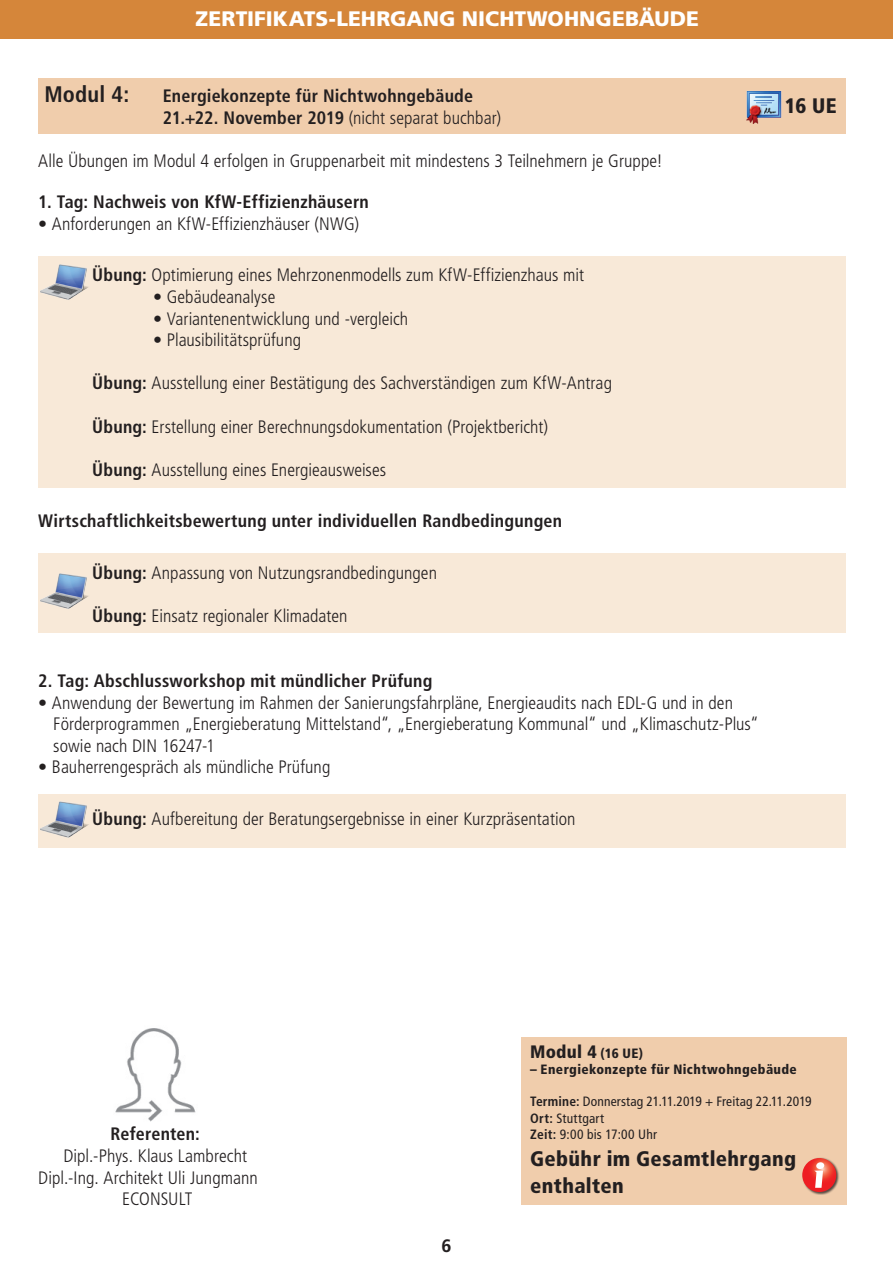
<style>
.page{position:relative;width:893px;height:1263px;background:#fff}
.page>*{position:absolute;margin:0;border:0;box-sizing:border-box;transform-origin:0 0}
.t1{font:700 condensed 22.5px "Frutiger LT";letter-spacing:.01em;color:#231f20}
.t2{font:900 21px "Frutiger LT";color:#fff}
.t3{font:900 condensed 21px/27px "Frutiger LT";letter-spacing:.015em;color:#231f20}
.t4{font:300 condensed 18px "Frutiger LT";color:#231f20}
.t5{font:700 condensed 18px "Frutiger LT";letter-spacing:.01em;color:#231f20}
.t6{font:900 condensed 18px "Frutiger LT";letter-spacing:.015em;color:#231f20}
.t7{font:700 18px "Frutiger LT";color:#231f20}
.t8{font:condensed 13.5px "Frutiger LT";letter-spacing:.01em;color:#231f20}
.t9{font:900 condensed 13.5px "Frutiger LT";letter-spacing:.03em;color:#231f20}
.s1{font-weight:700}
.s2{font-size:13.5px}
</style>
<div class="page">
<div style="left:38px;top:78px;width:808px;height:55px;background:#f0cdac"></div>
<div style="left:38px;top:257px;width:808px;height:231px;background:#f8e9d8"></div>
<div style="left:38px;top:553px;width:808px;height:80px;background:#f8e9d8"></div>
<div style="left:38px;top:794px;width:808px;height:54px;background:#f8e9d8"></div>
<div style="left:521px;top:1037px;width:325px;height:168px;background:#f0cdac"></div>
<div style="left:802px;top:1157px;width:37px;height:38px;background:#231f20;opacity:.75"></div>
<svg style="left:802px;top:1158px;width:34px;height:34px"></svg>
<svg style="left:813px;top:1162px;width:11px;height:26px"></svg>
<img style="left:115px;top:1028px;width:81px;height:94px">
<img style="left:40px;top:264px;width:48px;height:36px">
<img style="left:746px;top:91px;width:36px;height:33px">
<img style="left:40px;top:573px;width:48px;height:36px">
<img style="left:40px;top:801px;width:49px;height:37px">
<div style="left:0;top:0;width:893px;height:38px;background:#d5863a"></div>
<p class="t2" style="left:196px;top:6px;width:505px">ZERTIFIKATS-LEHRGANG NICHTWOHNGEBÄUDE</p>
<p class="t1" style="left:44px;top:81px;width:86px">Modul 4:</p>
<p class="t5" style="left:163px;top:85px;width:312px">Energiekonzepte für Nichtwohngebäude</p>
<p class="t4" style="left:163px;top:107px;width:340px"><span class="s1">21.+22. November 2019</span> (nicht separat buchbar)</p>
<p class="t4" style="left:38px;top:151px;width:626px">Alle Übungen im Modul 4 erfolgen in Gruppenarbeit mit mindestens 3 Teilnehmern je Gruppe!</p>
<p class="t5" style="left:38px;top:191px;width:332px">1. Tag: Nachweis von KfW-Effizienzhäusern</p>
<p class="t4" style="left:38px;top:213px;width:322px">• Anforderungen an KfW-Effizienzhäuser (NWG)</p>
<p class="t4" style="left:92px;top:265px;width:493px"><span class="s1">Übung:</span> Optimierung eines Mehrzonenmodells zum KfW-Effizienzhaus mit</p>
<p class="t4" style="left:153px;top:287px;width:124px">• Gebäudeanalyse</p>
<p class="t4" style="left:153px;top:308px;width:257px">• Variantenentwicklung und -vergleich</p>
<p class="t4" style="left:153px;top:330px;width:150px">• Plausibilitätsprüfung</p>
<p class="t4" style="left:92px;top:373px;width:521px"><span class="s1">Übung:</span> Ausstellung einer Bestätigung des Sachverständigen zum KfW-Antrag</p>
<p class="t4" style="left:92px;top:416px;width:457px"><span class="s1">Übung:</span> Erstellung einer Berechnungsdokumentation (Projektbericht)</p>
<p class="t4" style="left:92px;top:459px;width:295px"><span class="s1">Übung:</span> Ausstellung eines Energieausweises</p>
<p class="t5" style="left:38px;top:510px;width:525px">Wirtschaftlichkeitsbewertung unter individuellen Randbedingungen</p>
<p class="t4" style="left:92px;top:563px;width:346px"><span class="s1">Übung:</span> Anpassung von Nutzungsrandbedingungen</p>
<p class="t4" style="left:92px;top:606px;width:257px"><span class="s1">Übung:</span> Einsatz regionaler Klimadaten</p>
<p class="t5" style="left:38px;top:670px;width:396px">2. Tag: Abschlussworkshop mit mündlicher Prüfung</p>
<p class="t4" style="left:38px;top:692px;width:696px">• Anwendung der Bewertung im Rahmen der Sanierungsfahrpläne, Energieaudits nach EDL-G und in den</p>
<p class="t4" style="left:53px;top:714px;width:707px">Förderprogrammen „Energieberatung Mittelstand“, „Energieberatung Kommunal“ und „Klimaschutz-Plus“</p>
<p class="t4" style="left:53px;top:735px;width:163px">sowie nach DIN 16247-1</p>
<p class="t4" style="left:38px;top:757px;width:294px">• Bauherrengespräch als mündliche Prüfung</p>
<p class="t4" style="left:92px;top:809px;width:485px"><span class="s1">Übung:</span> Aufbereitung der Beratungsergebnisse in einer Kurzpräsentation</p>
<p class="t3" style="left:785px;top:93px;width:53px">16 UE</p>
<p class="t5" style="left:111px;top:1123px;width:91px">Referenten:</p>
<p class="t4" style="left:63px;top:1145px;width:185px">Dipl.-Phys. Klaus Lambrecht</p>
<p class="t4" style="left:38px;top:1167px;width:221px">Dipl.-Ing. Architekt Uli Jungmann</p>
<p class="t4" style="left:122px;top:1189px;width:72px">ECONSULT</p>
<p class="t7" style="left:442px;top:1235px;width:12px">6</p>
<p class="t6" style="left:530px;top:1041px;width:114px">Modul 4 <span class="s2">(16 UE)</span></p>
<p class="t9" style="left:530px;top:1061px;width:268px">– Energiekonzepte für Nichtwohngebäude</p>
<p class="t8" style="left:530px;top:1094px;width:283px"><span class="s1">Termine:</span> Donnerstag 21.11.2019 + Freitag 22.11.2019</p>
<p class="t8" style="left:530px;top:1110px;width:76px"><span class="s1">Ort:</span> Stuttgart</p>
<p class="t8" style="left:530px;top:1126px;width:128px"><span class="s1">Zeit:</span> 9:00 bis 17:00 Uhr</p>
<p class="t3" style="left:530px;top:1145px;width:268px">Gebühr im Gesamtlehrgang enthalten</p>
</div>
